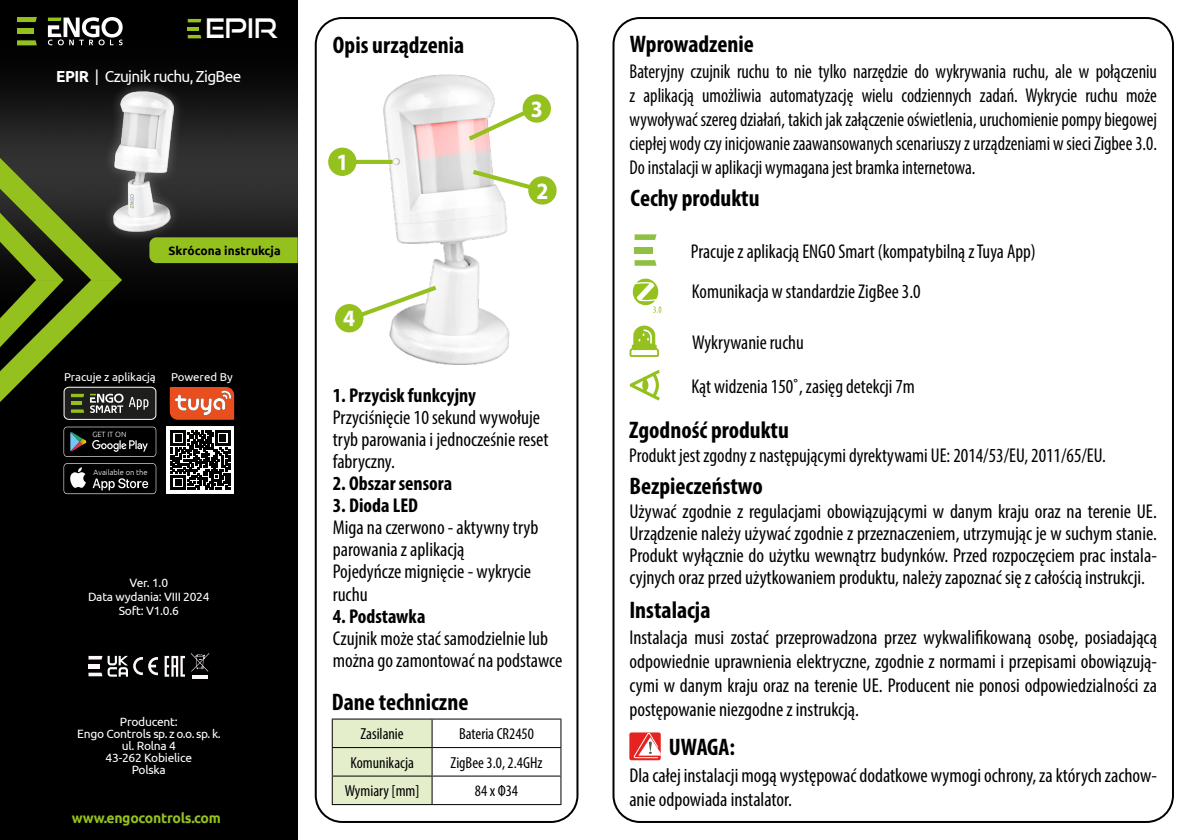
<style>
.page{position:relative;width:1191px;height:840px;background:#fff}
.page>*{position:absolute;margin:0;border:0;box-sizing:border-box;transform-origin:0 0}
.t1{font:26.8px "Good Times Rg";color:#fff;scale:.96 1}
.t2{font:700 condensed 24px "Myriad Pro";color:#000}
.t3{font:700 23.4px "Myriad Pro";color:#fff;scale:.92 1}
.t4{font:condensed 20px/22px "Myriad Pro";color:#000}
.t5{font:condensed 20px/24px "Myriad Pro";color:#000;text-align:justify;scale:.93 1}
.t6{font:700 condensed 20px "Myriad Pro";color:#000}
.t7{font:condensed 16px "Myriad Pro";color:#000}
.t8{font:16px "Ubuntu";letter-spacing:-.04em;color:#fff;scale:.96 1}
.t9{font:700 14px "Ubuntu";letter-spacing:-.02em;color:#95c11f}
.t10{font:12px/12px "Ubuntu";letter-spacing:-.02em;color:#fff;text-align:center}
.t11{font:700 12px "Ubuntu";color:#000}
.t12{font:11.4px "Ubuntu";letter-spacing:-.01em;color:#fff}
.t13{font:300 7.6px "Ubuntu";color:#fff}
.s1{font-weight:700}
</style>
<div class="page">
<div style="left:0;top:0;width:298px;height:839px;background:#000"></div>
<img style="left:0;top:18px;width:298px;height:140px">
<svg style="left:48px;top:17px;width:75px;height:28px"></svg>
<svg style="left:17px;top:17px;width:20px;height:5px"></svg>
<svg style="left:17px;top:40px;width:20px;height:5px"></svg>
<div style="left:17px;top:28px;width:16px;height:6px;background:#95c11f"></div>
<svg style="left:188px;top:19px;width:13px;height:3px"></svg>
<svg style="left:188px;top:35px;width:13px;height:3px"></svg>
<hr style="left:188px;top:27px;width:11px;height:4px;background:#95c11f">
<svg style="left:192px;top:675px;width:15px;height:3px"></svg>
<svg style="left:191px;top:653px;width:18px;height:18px"></svg>
<svg style="left:165px;top:655px;width:20px;height:21px"></svg>
<svg style="left:88px;top:655px;width:14px;height:4px"></svg>
<svg style="left:88px;top:672px;width:14px;height:4px"></svg>
<svg style="left:88px;top:664px;width:12px;height:3px"></svg>
<svg style="left:108px;top:655px;width:50px;height:21px"></svg>
<div style="left:102px;top:79px;width:82px;height:163px;background:#fff;opacity:.3"></div>
<img style="left:113px;top:91px;width:60px;height:67px">
<svg style="left:64px;top:463px;width:92px;height:31px"></svg>
<svg style="left:64px;top:426px;width:92px;height:30px"></svg>
<svg style="left:0;top:158px;width:298px;height:261px"></svg>
<div style="left:167px;top:426px;width:67px;height:68px;background:linear-gradient(to right,#fff,#fff)"></div>
<svg style="left:171px;top:430px;width:59px;height:59px"></svg>
<div style="left:315px;top:17px;width:263px;height:805px;border:2px solid #000;border-radius:26px"></div>
<svg style="left:629px;top:732px;width:32px;height:27px"></svg>
<svg style="left:633px;top:732px;width:28px;height:25px"></svg>
<hr style="left:432px;top:718px;width:129px;height:1px;background:#000">
<hr style="left:432px;top:746px;width:129px;height:1px;background:#000">
<hr style="left:432px;top:775px;width:129px;height:1px;background:#000">
<svg style="left:332px;top:718px;width:100px;height:85px;background:#d9e2c0"></svg>
<svg style="left:560px;top:719px;width:1px;height:84px"></svg>
<hr style="left:332px;top:803px;width:100px;height:1px;background:#000">
<hr style="left:432px;top:803px;width:129px;height:1px;background:#000">
<img style="left:363px;top:74px;width:169px;height:290px">
<div style="left:328px;top:147px;width:28px;height:29px;background:#95c11f;border-radius:50%"></div>
<hr style="left:348px;top:160px;width:44px;height:4px;background:#95c11f">
<svg style="left:464px;top:108px;width:65px;height:36px"></svg>
<div style="left:528px;top:176px;width:28px;height:28px;background:#95c11f;border-radius:50%"></div>
<svg style="left:468px;top:167px;width:68px;height:25px"></svg>
<div style="left:522px;top:94px;width:29px;height:29px;background:#95c11f;border-radius:50%"></div>
<svg style="left:633px;top:278px;width:28px;height:34px"></svg>
<svg style="left:629px;top:325px;width:30px;height:32px"></svg>
<svg style="left:630px;top:369px;width:30px;height:31px"></svg>
<svg style="left:634px;top:234px;width:22px;height:6px"></svg>
<svg style="left:634px;top:260px;width:22px;height:5px"></svg>
<div style="left:634px;top:247px;width:18px;height:6px;background:#8fc043"></div>
<svg style="left:353px;top:282px;width:88px;height:39px"></svg>
<div style="left:335px;top:304px;width:28px;height:28px;background:#95c11f;border-radius:50%"></div>
<h1 class="t1" style="left:205px;top:12px;width:77px">EPIR</h1>
<p class="t8" style="left:56px;top:67px;width:194px"><span class="s1">EPIR</span> | Czujnik ruchu, ZigBee</p>
<p class="t11" style="left:168px;top:243px;width:114px">Skrócona instrukcja</p>
<p class="t12" style="left:64px;top:370px;width:93px">Pracuje z aplikacją</p>
<p class="t12" style="left:171px;top:370px;width:63px">Powered By</p>
<p class="t13" style="left:92px;top:429px;width:36px">GET IT ON</p>
<p class="t13" style="left:94px;top:467px;width:55px">Available on the</p>
<p class="t10" style="left:88px;top:574px;width:123px;line-height:14px">Ver. 1.0<br>Data wydania: VIII 2024<br>Soft: V1.0.6</p>
<p class="t10" style="left:77px;top:715px;width:145px">Producent:<br>Engo Controls sp. z o.o. sp. k. ul. Rolna 4<br>43-262 Kobielice<br>Polska</p>
<p class="t9" style="left:72px;top:809px;width:151px">www.engocontrols.com</p>
<p class="t2" style="left:333px;top:30px;width:133px">Opis urządzenia</p>
<p class="t3" style="left:336px;top:147px;width:15px">1</p>
<p class="t3" style="left:343px;top:303px;width:15px">4</p>
<p class="t3" style="left:531px;top:93px;width:15px">3</p>
<p class="t3" style="left:536px;top:175px;width:15px">2</p>
<p class="t6" style="left:333px;top:383px;width:145px">1. Przycisk funkcyjny</p>
<p class="t4" style="left:333px;top:406px;width:217px">Przyciśnięcie 10 sekund wywołuje tryb parowania i jednocześnie reset fabryczny.</p>
<p class="t6" style="left:333px;top:471px;width:121px">2. Obszar sensora</p>
<p class="t6" style="left:333px;top:493px;width:87px">3. Dioda LED</p>
<p class="t4" style="left:333px;top:516px;width:207px">Miga na czerwono - aktywny tryb parowania z aplikacją<br>Pojedyńcze mignięcie - wykrycie ruchu</p>
<p class="t6" style="left:333px;top:603px;width:94px">4. Podstawka</p>
<p class="t4" style="left:333px;top:626px;width:231px">Czujnik może stać samodzielnie lub można go zamontować na podstawce</p>
<p class="t2" style="left:332px;top:686px;width:138px">Dane techniczne</p>
<p class="t7" style="left:360px;top:724px;width:45px">Zasilanie</p>
<p class="t7" style="left:459px;top:724px;width:76px">Bateria CR2450</p>
<p class="t7" style="left:350px;top:752px;width:65px">Komunikacja</p>
<p class="t7" style="left:450px;top:752px;width:93px">ZigBee 3.0, 2.4GHz</p>
<p class="t7" style="left:345px;top:780px;width:76px">Wymiary [mm]</p>
<p class="t7" style="left:475px;top:780px;width:45px">84 x Φ34</p>
<p class="t2" style="left:630px;top:29px;width:126px">Wprowadzenie</p>
<p class="t5" style="left:629px;top:59px;width:569px">Bateryjny czujnik ruchu to nie tylko narzędzie do wykrywania ruchu, ale w połączeniu z aplikacją umożliwia automatyzację wielu codziennych zadań. Wykrycie ruchu może wywoływać szereg działań, takich jak załączenie oświetlenia, uruchomienie pompy biegowej ciepłej wody czy inicjowanie zaawansowanych scenariuszy z urządzeniami w sieci Zigbee 3.0.<br>Do instalacji w aplikacji wymagana jest bramka internetowa.</p>
<p class="t2" style="left:630px;top:183px;width:130px">Cechy produktu</p>
<p class="t4" style="left:691px;top:230px;width:346px;line-height:40.4px">Pracuje z aplikacją ENGO Smart (kompatybilną z Tuya App)<br>Komunikacja w standardzie ZigBee 3.0</p>
<p class="t4" style="left:691px;top:320px;width:225px;line-height:43.8px">Wykrywanie ruchu<br>Kąt widzenia 150˚, zasięg detekcji 7m</p>
<p class="t2" style="left:629px;top:415px;width:161px">Zgodność produktu</p>
<p class="t4" style="left:629px;top:444px;width:478px">Produkt jest zgodny z następującymi dyrektywami UE: 2014/53/EU, 2011/65/EU.</p>
<p class="t2" style="left:629px;top:470px;width:135px">Bezpieczeństwo</p>
<p class="t4" style="left:629px;top:499px;width:529px;text-align:justify">Używać zgodnie z regulacjami obowiązującymi w danym kraju oraz na terenie UE.<br>Urządzenie należy używać zgodnie z przeznaczeniem, utrzymując je w suchym stanie.<br>Produkt wyłącznie do użytku wewnątrz budynków. Przed rozpoczęciem prac instala&shy;cyjnych oraz przed użytkowaniem produktu, należy zapoznać się z całością instrukcji.</p>
<p class="t2" style="left:629px;top:594px;width:83px">Instalacja</p>
<p class="t4" style="left:629px;top:624px;width:529px;line-height:24px;text-align:justify">Instalacja musi zostać przeprowadzona przez wykwalifikowaną osobę, posiadającą odpowiednie uprawnienia elektryczne, zgodnie z normami i przepisami obowiązują&shy;cymi w danym kraju oraz na terenie UE. Producent nie ponosi odpowiedzialności za postępowanie niezgodne z instrukcją.</p>
<p class="t2" style="left:669px;top:731px;width:68px">UWAGA:</p>
<p class="t4" style="left:629px;top:762px;width:529px;line-height:24px">Dla całej instalacji mogą występować dodatkowe wymogi ochrony, za których zachow&shy;anie odpowiada instalator.</p>
</div>
